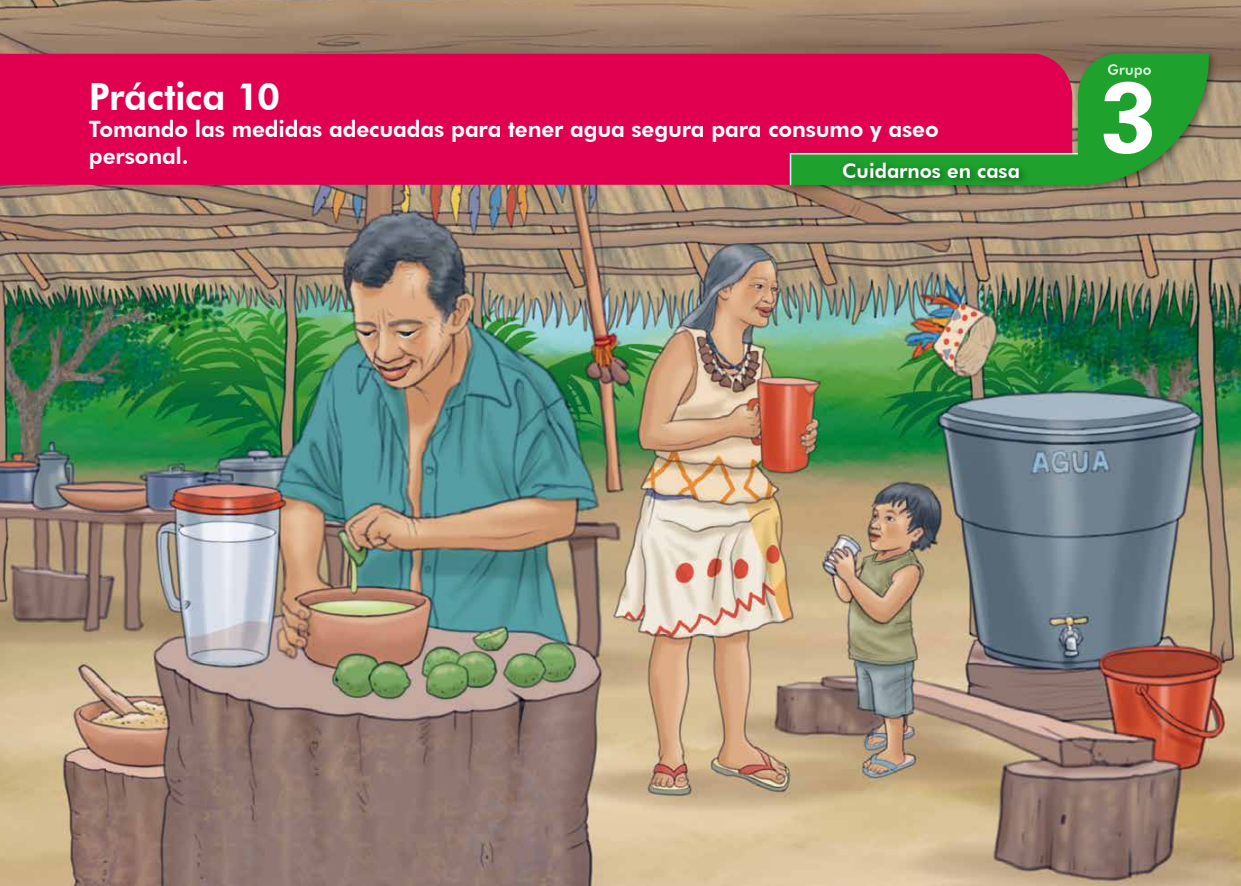
<style>
.page{position:relative;width:1241px;height:886px;background:#fff}
.page>*{position:absolute;margin:0;border:0;box-sizing:border-box;transform-origin:0 0}
.t1{font:700 99.88px "Univers";color:#fff}
.t2{font:800 37.5px "Futura BT";letter-spacing:-.01em;color:#fff}
.t3{font:800 22.5px/27px "Futura BT";letter-spacing:-.005em;color:#fff}
.t4{font:800 20px "Futura BT";color:#fff}
</style>
<div class="page">
<img style="left:0;top:0;width:1240px;height:886px">
<div style="left:0;top:54px;width:784px;height:131px;background:#e0004f"></div>
<div style="left:784px;top:48px;width:434px;height:147px;background:#000;opacity:.45"></div>
<svg style="left:789px;top:53px;width:422px;height:132px;background:#984447"></svg>
<div style="left:838px;top:158px;width:190px;height:29px;background:#000;opacity:.45"></div>
<svg style="left:1107px;top:64px;width:43px;height:14px"></svg>
<hr style="left:789px;top:153px;width:288px;height:1px;background:#fff">
<hr style="left:789px;top:153px;width:2px;height:32px;background:#fff">
<h2 class="t2" style="left:89px;top:74px;width:193px">Práctica 10</h2>
<p class="t3" style="left:89px;top:115px;width:851px">Tomando las medidas adecuadas para tener agua segura para consumo y aseo personal.</p>
<p class="t4" style="left:842px;top:159px;width:179px">Cuidarnos en casa</p>
<h1 class="t1" style="left:1101px;top:58px;width:57px">3</h1>
</div>
